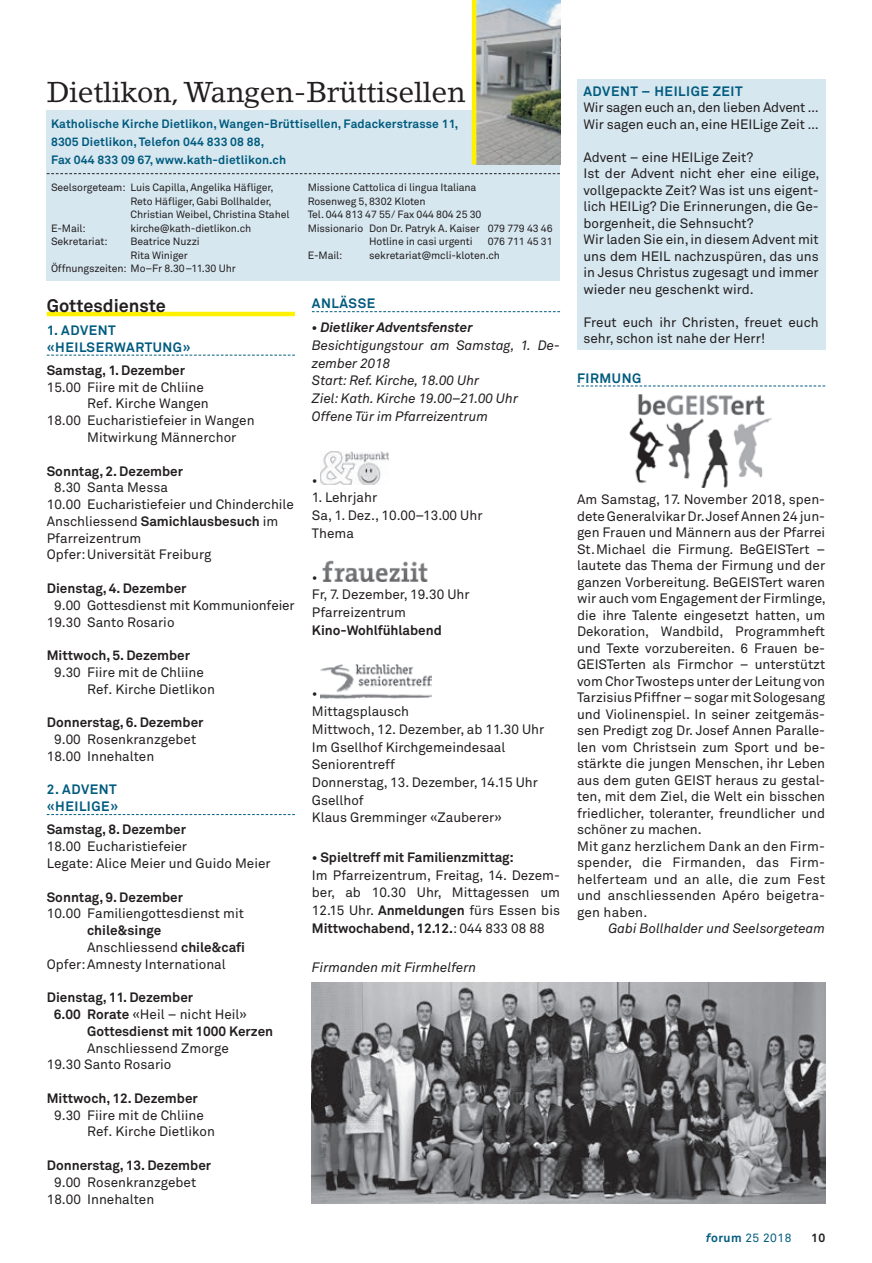
<style>
.page{position:relative;width:872px;height:1263px;background:#fff}
.page>*{position:absolute;margin:0;border:0;box-sizing:border-box;transform-origin:0 0}
.t1{font:28.5px "Lino Letter";letter-spacing:-.01em;color:#231f20}
.t2{font:700 18px "Akkurat Pro";color:#231f20}
.t3{font:13.5px/16.5px "Akkurat Pro";color:#231f20}
.t4{font:700 13.5px "Akkurat Pro";color:#231f20}
.t5{font:italic 13.5px/17.7px "Akkurat Pro";letter-spacing:-.005em;color:#231f20}
.t6{font:700 13.5px/16.8px "Akkurat Pro";letter-spacing:.04em;color:#005b7f}
.t7{font:italic 700 13.5px "Akkurat Pro";letter-spacing:-.005em;color:#231f20}
.t8{font:700 12px/18px "Akkurat Pro";letter-spacing:.01em;color:#005b7f}
.t9{font:12px "Akkurat Pro";letter-spacing:.04em;color:#005b7f}
.t10{font:700 12px "Akkurat Pro";color:#231f20}
.t11{font:10.5px "Akkurat Pro";letter-spacing:-.01em;color:#231f20}
.s1{font-weight:700}
.s2{font-weight:700;font-style:italic}
</style>
<div class="page">
<div style="left:577px;top:79px;width:248px;height:270px;background:#d6e7ef"></div>
<hr style="left:47px;top:312px;width:248px;height:4px;background:#fff101">
<svg style="left:47px;top:355px;width:248px;height:1px"></svg>
<svg style="left:47px;top:814px;width:248px;height:1px"></svg>
<svg style="left:312px;top:311px;width:248px;height:1px"></svg>
<img style="left:320px;top:452px;width:68px;height:33px">
<img style="left:322px;top:561px;width:106px;height:21px">
<img style="left:320px;top:664px;width:111px;height:34px">
<svg style="left:577px;top:385px;width:248px;height:1px"></svg>
<div style="left:47px;top:111px;width:513px;height:170px;background:#d6e7ef"></div>
<img style="left:476px;top:0;width:84px;height:164px">
<hr style="left:472px;top:0;width:4px;height:164px;background:#fff101">
<svg style="left:47px;top:173px;width:513px;height:1px"></svg>
<img style="left:629px;top:394px;width:143px;height:94px">
<img style="left:312px;top:982px;width:513px;height:221px">
<h1 class="t1" style="left:47px;top:75px;width:420px">Dietlikon, Wangen-Brüttisellen</h1>
<p class="t8" style="left:51px;top:115px;width:409px">Katholische Kirche Dietlikon, Wangen-Brüttisellen, Fadackerstrasse 11,<br>8305 Dietlikon, Telefon 044 833 08 88,<br>Fax 044 833 09 67, www.kath-dietlikon.ch</p>
<p class="t11" style="left:51px;top:181px;width:224px">Seelsorgeteam: Luis Capilla, Angelika Häfliger,</p>
<p class="t11" style="left:131px;top:195px;width:143px">Reto Häfliger, Gabi Bollhalder,</p>
<p class="t11" style="left:131px;top:208px;width:160px">Christian Weibel, Christina Stahel</p>
<p class="t11" style="left:51px;top:222px;width:36px">E-Mail:</p>
<p class="t11" style="left:131px;top:222px;width:122px">kirche@kath-dietlikon.ch</p>
<p class="t11" style="left:51px;top:235px;width:58px">Sekretariat:</p>
<p class="t11" style="left:131px;top:235px;width:71px">Beatrice Nuzzi</p>
<p class="t11" style="left:131px;top:249px;width:59px">Rita Winiger</p>
<p class="t11" style="left:51px;top:262px;width:186px">Öffnungszeiten: Mo–Fr 8.30–11.30 Uhr</p>
<p class="t11" style="left:308px;top:181px;width:170px">Missione Cattolica di lingua Italiana</p>
<p class="t11" style="left:308px;top:195px;width:119px">Rosenweg 5, 8302 Kloten</p>
<p class="t11" style="left:308px;top:208px;width:175px">Tel. 044 813 47 55/ Fax 044 804 25 30</p>
<p class="t11" style="left:308px;top:222px;width:246px">Missionario Don Dr. Patryk A. Kaiser 079 779 43 46</p>
<p class="t11" style="left:369px;top:235px;width:105px">Hotline in casi urgenti</p>
<p class="t11" style="left:488px;top:235px;width:66px">076 711 45 31</p>
<p class="t11" style="left:308px;top:249px;width:36px">E-Mail:</p>
<p class="t11" style="left:369px;top:249px;width:132px">sekretariat@mcli-kloten.ch</p>
<h2 class="t2" style="left:47px;top:294px;width:121px">Gottesdienste</h2>
<p class="t6" style="left:47px;top:322px;width:145px">1. ADVENT «HEILSERWARTUNG»</p>
<p class="t4" style="left:47px;top:362px;width:140px">Samstag, 1. Dezember</p>
<p class="t3" style="left:47px;top:379px;width:158px">15.00 Fiire mit de Chliine</p>
<p class="t3" style="left:87px;top:396px;width:123px">Ref. Kirche Wangen</p>
<p class="t3" style="left:47px;top:413px;width:209px">18.00 Eucharistiefeier in Wangen</p>
<p class="t3" style="left:87px;top:429px;width:151px">Mitwirkung Männerchor</p>
<p class="t4" style="left:47px;top:462px;width:138px">Sonntag, 2. Dezember</p>
<p class="t3" style="left:47px;top:480px;width:248px;text-indent:7px">8.30 Santa Messa<br>10.00 Eucharistiefeier und Chinderchile<br>Anschliessend <span class="s1">Samichlausbesuch</span> im<br>Pfarreizentrum<br>Opfer:Universität Freiburg</p>
<p class="t4" style="left:47px;top:580px;width:141px">Dienstag, 4. Dezember</p>
<p class="t3" style="left:47px;top:597px;width:249px;text-indent:7px">9.00 Gottesdienst mit Kommunionfeier<br>19.30 Santo Rosario</p>
<p class="t4" style="left:47px;top:647px;width:145px">Mittwoch, 5. Dezember</p>
<p class="t3" style="left:87px;top:664px;width:129px;text-indent:-33px">9.30 Fiire mit de Chliine<br>Ref. Kirche Dietlikon</p>
<p class="t4" style="left:47px;top:714px;width:158px">Donnerstag, 6. Dezember</p>
<p class="t3" style="left:47px;top:731px;width:151px;text-indent:7px">9.00 Rosenkranzgebet<br>18.00 Innehalten</p>
<p class="t6" style="left:47px;top:781px;width:73px">2. ADVENT «HEILIGE»</p>
<p class="t4" style="left:47px;top:821px;width:141px">Samstag, 8. Dezember</p>
<p class="t3" style="left:47px;top:838px;width:225px">18.00 Eucharistiefeier<br>Legate: Alice Meier und Guido Meier</p>
<p class="t4" style="left:47px;top:888px;width:138px">Sonntag, 9. Dezember</p>
<p class="t3" style="left:47px;top:906px;width:199px">10.00 Familiengottesdienst mit</p>
<p class="t4" style="left:87px;top:922px;width:76px">chile&amp;singe</p>
<p class="t3" style="left:87px;top:939px;width:159px">Anschliessend <span class="s1">chile&amp;cafi</span></p>
<p class="t3" style="left:47px;top:956px;width:180px">Opfer:Amnesty International</p>
<p class="t4" style="left:47px;top:989px;width:148px">Dienstag, 11. Dezember</p>
<p class="t3" style="left:54px;top:1006px;width:194px"><span class="s1">6.00 Rorate</span> «Heil – nicht Heil»</p>
<p class="t4" style="left:87px;top:1022px;width:187px">Gottesdienst mit 1000 Kerzen</p>
<p class="t3" style="left:47px;top:1040px;width:183px;text-indent:40px">Anschliessend Zmorge<br>19.30 Santo Rosario</p>
<p class="t4" style="left:47px;top:1090px;width:153px">Mittwoch, 12. Dezember</p>
<p class="t3" style="left:87px;top:1107px;width:129px;text-indent:-33px">9.30 Fiire mit de Chliine<br>Ref. Kirche Dietlikon</p>
<p class="t4" style="left:47px;top:1157px;width:166px">Donnerstag, 13. Dezember</p>
<p class="t3" style="left:47px;top:1174px;width:151px;text-indent:7px">9.00 Rosenkranzgebet<br>18.00 Innehalten</p>
<p class="t6" style="left:312px;top:295px;width:65px">ANLÄSSE</p>
<p class="t7" style="left:312px;top:319px;width:162px">• Dietliker Adventsfenster</p>
<p class="t5" style="left:312px;top:337px;width:250px">Besichtigungstour am Samstag, 1. De&shy;zember 2018<br>Start: Ref. Kirche, 18.00 Uhr<br>Ziel: Kath. Kirche 19.00–21.00 Uhr<br>Offene Tür im Pfarreizentrum</p>
<p class="t3" style="left:312px;top:472px;width:7px">•</p>
<p class="t3" style="left:312px;top:489px;width:172px;line-height:17.7px">1. Lehrjahr<br>Sa, 1. Dez., 10.00–13.00 Uhr<br>Thema</p>
<p class="t3" style="left:312px;top:568px;width:159px;line-height:17.7px">•<br>Fr, 7. Dezember, 19.30 Uhr<br>Pfarreizentrum</p>
<p class="t4" style="left:312px;top:621px;width:131px">Kino-Wohlfühlabend</p>
<p class="t3" style="left:312px;top:685px;width:234px;line-height:17.7px">•<br>Mittagsplausch<br>Mittwoch, 12. Dezember, ab 11.30 Uhr<br>Im Gsellhof Kirchgemeindesaal<br>Seniorentreff<br>Donnerstag, 13. Dezember, 14.15 Uhr<br>Gsellhof<br>Klaus Gremminger «Zauberer»</p>
<p class="t4" style="left:312px;top:849px;width:203px">• Spieltreff mit Familienzmittag:</p>
<p class="t3" style="left:312px;top:866px;width:250px;line-height:17.7px;text-align:justify">Im Pfarreizentrum, Freitag, 14. Dezem&shy;ber, ab 10.30 Uhr, Mittagessen um 12.15 Uhr. <span class="s1">Anmeldungen</span> fürs Essen bis <span class="s1">Mittwochabend, 12.12.</span>: 044 833 08 88</p>
<p class="t5" style="left:312px;top:959px;width:166px">Firmanden mit Firmhelfern</p>
<p class="t6" style="left:583px;top:83px;width:161px">ADVENT – HEILIGE ZEIT</p>
<p class="t3" style="left:583px;top:100px;width:237px">Wir sagen euch an, den lieben Advent …<br>Wir sagen euch an, eine HEILige Zeit …</p>
<p class="t3" style="left:583px;top:149px;width:237px">Advent – eine HEILige Zeit?<br>Ist der Advent nicht eher eine eilige, vollgepackte Zeit? Was ist uns eigent&shy;lich HEILig? Die Erinnerungen, die Ge&shy;borgenheit, die Sehnsucht?<br>Wir laden Sie ein, in diesem Advent mit uns dem HEIL nachzuspüren, das uns in Jesus Christus zugesagt und immer wieder neu geschenkt wird.</p>
<p class="t3" style="left:583px;top:314px;width:237px">Freut euch ihr Christen, freuet euch sehr, schon ist nahe der Herr!</p>
<p class="t6" style="left:577px;top:370px;width:66px">FIRMUNG</p>
<p class="t3" style="left:577px;top:492px;width:250px">Am Samstag, 17. November 2018, spen&shy;dete Generalvikar Dr. Josef Annen 24 jun&shy;gen Frauen und Männern aus der Pfarrei St.Michael die Firmung. BeGEISTert – lautete das Thema der Firmung und der ganzen Vorbereitung. BeGEISTert waren wir auch vom Engagement der Firmlinge, die ihre Talente eingesetzt hatten, um Dekoration, Wandbild, Programmheft und Texte vorzubereiten. 6 Frauen be-GEISTerten als Firmchor – unterstützt vom Chor Twosteps unter der Leitung von Tarzisius Pfiffner – sogar mit Sologesang und Violinenspiel. In seiner zeitgemäs&shy;sen Predigt zog Dr. Josef Annen Paralle&shy;len vom Christsein zum Sport und be&shy;stärkte die jungen Menschen, ihr Leben aus dem guten GEIST heraus zu gestal&shy;ten, mit dem Ziel, die Welt ein bisschen friedlicher, toleranter, freundlicher und schöner zu machen.<br>Mit ganz herzlichem Dank an den Firm&shy;spender, die Firmanden, das Firm&shy;helferteam und an alle, die zum Fest und anschliessenden Apéro beigetra&shy;gen haben.</p>
<p class="t5" style="left:608px;top:920px;width:218px">Gabi Bollhalder und Seelsorgeteam</p>
<p class="t9" style="left:706px;top:1231px;width:87px"><span class="s2">f</span><span class="s1">orum</span> 25 2018</p>
<p class="t10" style="left:811px;top:1231px;width:16px">10</p>
</div>
